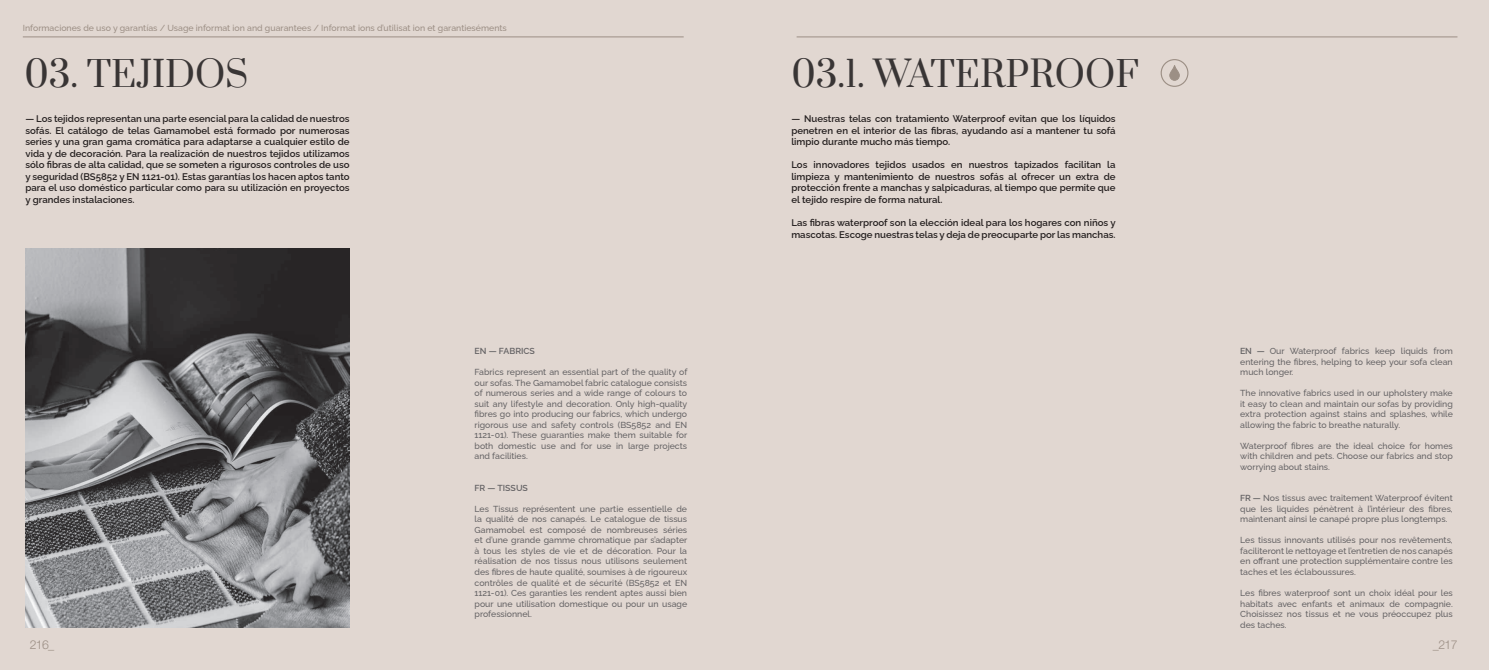
<style>
.page{position:relative;width:1489px;height:670px;background:#fff}
.page>*{position:absolute;margin:0;border:0;box-sizing:border-box;transform-origin:0 0}
.t1{font:35px "Prata";color:#393535}
.t2{font:300 12.25px "Helvetica Neue LT Std";letter-spacing:-.055em;color:#9c8f85}
.t3{font:600 9.62px/11.5px "Raleway";color:#241f1f;text-align:justify}
.t4{font:500 8.75px/10.5px "Raleway";color:#656365;text-align:justify}
.t5{font:500 8.75px "Raleway";color:#9c8f85}
.t6{font:600 8.75px "Raleway";color:#656365}
.s1{font-weight:600}
</style>
<div class="page">
<div style="left:0;top:0;width:1488px;height:670px;background:#e1d7d1"></div>
<hr style="left:23px;top:37px;width:660px;height:1px;background:#9c8f85">
<img style="left:25px;top:249px;width:324px;height:379px">
<div style="left:1160px;top:59px;width:28px;height:28px;border:1px solid #9c8f85;border-radius:50%"></div>
<svg style="left:1169px;top:65px;width:10px;height:16px"></svg>
<hr style="left:796px;top:37px;width:661px;height:1px;background:#9c8f85">
<p class="t5" style="left:23px;top:21px;width:485px">Informaciones de uso y garantías / Usage informat ion and guarantees / Informat ions d’utilisat ion et garantieséments</p>
<h1 class="t1" style="left:25px;top:45px;width:225px">03. TEJIDOS</h1>
<h1 class="t1" style="left:791px;top:45px;width:349px">03.1. WATERPROOF</h1>
<p class="t3" style="left:25px;top:112px;width:326px">― Los tejidos representan una parte esencial para la calidad de nuestros sofás. El catálogo de telas Gamamobel está formado por numerosas series y una gran gama cromática para adaptarse a cualquier estilo de vida y de decoración. Para la realización de nuestros tejidos utilizamos sólo fibras de alta calidad, que se someten a rigurosos controles de uso y seguridad (BS5852 y EN 1121-01). Estas garantías los hacen aptos tanto para el uso doméstico particular como para su utilización en proyectos y grandes instalaciones.</p>
<p class="t3" style="left:791px;top:112px;width:326px">― Nuestras telas con tratamiento Waterproof evitan que los líquidos penetren en el interior de las fibras, ayudando así a mantener tu sofá limpio durante mucho más tiempo.</p>
<p class="t3" style="left:791px;top:158px;width:326px">Los innovadores tejidos usados en nuestros tapizados facilitan la limpieza y mantenimiento de nuestros sofás al ofrecer un extra de protección frente a manchas y salpicaduras, al tiempo que permite que el tejido respire de forma natural.</p>
<p class="t3" style="left:791px;top:216px;width:326px">Las fibras waterproof son la elección ideal para los hogares con niños y mascotas. Escoge nuestras telas y deja de preocuparte por las manchas.</p>
<p class="t6" style="left:474px;top:344px;width:62px">EN ― FABRICS</p>
<p class="t4" style="left:474px;top:366px;width:214px">Fabrics represent an essential part of the quality of our sofas. The Gamamobel fabric catalogue consists of numerous series and a wide range of colours to suit any lifestyle and decoration. Only high-quality fibres go into producing our fabrics, which undergo rigorous use and safety controls (BS5852 and EN 1121-01). These guaranties make them suitable for both domestic use and for use in large projects and facilities.</p>
<p class="t6" style="left:474px;top:481px;width:55px">FR ― TISSUS</p>
<p class="t4" style="left:474px;top:502px;width:214px">Les Tissus représentent une partie essentielle de la qualité de nos canapés. Le catalogue de tissus Gamamobel est composé de nombreuses séries et d’une grande gamme chromatique par s’adapter à tous les styles de vie et de décoration. Pour la réalisation de nos tissus nous utilisons seulement des fibres de haute qualité, soumises à de rigoureux contrôles de qualité et de sécurité (BS5852 et EN 1121-01). Ces garanties les rendent aptes aussi bien pour une utilisation domestique ou pour un usage professionnel.</p>
<p class="t4" style="left:1240px;top:345px;width:214px"><span class="s1">EN ―</span> Our Waterproof fabrics keep liquids from entering the fibres, helping to keep your sofa clean much longer.</p>
<p class="t4" style="left:1240px;top:387px;width:214px">The innovative fabrics used in our upholstery make it easy to clean and maintain our sofas by providing extra protection against stains and splashes, while allowing the fabric to breathe naturally.</p>
<p class="t4" style="left:1240px;top:439px;width:214px">Waterproof fibres are the ideal choice for homes with children and pets. Choose our fabrics and stop worrying about stains.</p>
<p class="t4" style="left:1240px;top:492px;width:214px"><span class="s1">FR ―</span> Nos tissus avec traitement Waterproof évitent que les liquides pénètrent à l’intérieur des fibres, maintenant ainsi le canapé propre plus longtemps.</p>
<p class="t4" style="left:1240px;top:534px;width:214px">Les tissus innovants utilisés pour nos revêtements, faciliteront le nettoyage et l’entretien de nos canapés en offrant une protection supplémentaire contre les taches et les éclaboussures.</p>
<p class="t4" style="left:1240px;top:586px;width:214px">Les fibres waterproof sont un choix idéal pour les habitats avec enfants et animaux de compagnie.<br>Choisissez nos tissus et ne vous préoccupez plus des taches.</p>
<h2 class="t2" style="left:30px;top:637px;width:26px">216_</h2>
<h2 class="t2" style="left:1432px;top:637px;width:26px">_217</h2>
</div>
